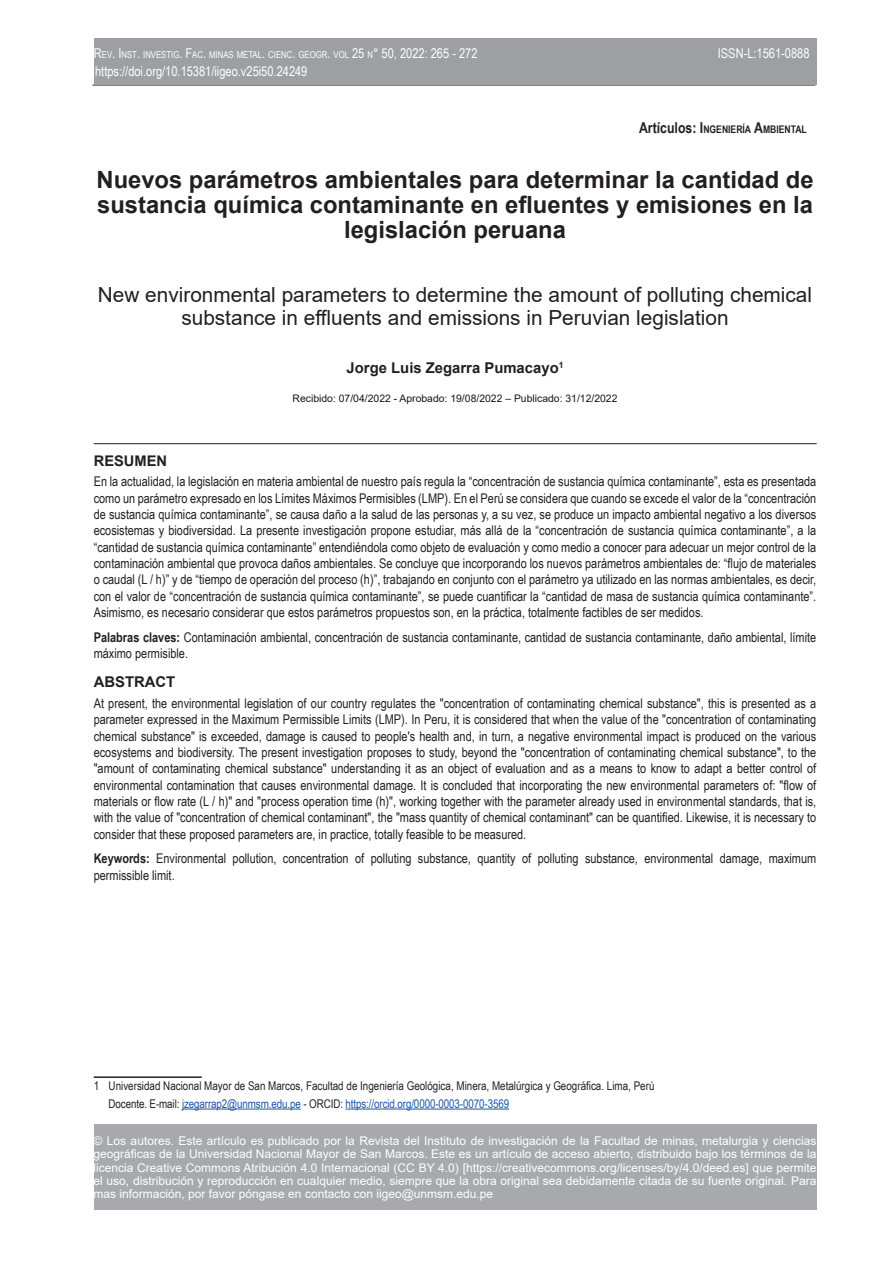
<style>
.page{position:relative;width:893px;height:1263px;background:#fff}
.page>*{position:absolute;margin:0;border:0;box-sizing:border-box;transform-origin:0 0}
.t1{font:700 23.7px/25.2px "Arial";color:#231f20;text-align:center}
.t2{font:20.85px/22.2px "Arial";color:#231f20;text-align:center}
.t3{font:700 14.85px "Arial";color:#231f20}
.t4{font:700 14.7px "Arial";color:#231f20}
.t5{font:13.5px "Arial Narrow";color:#fff}
.t6{font:13.5px "Arial Narrow";color:#fff}
.t7{font:13.35px/16.4px "Arial Narrow";color:#231f20;text-align:justify}
.t8{font:12px/13.2px "Arial";color:#fff;text-align:justify}
.t9{font:12px/17.4px "Arial Narrow";color:#231f20}
.t10{font:700 10.5px "Arial Narrow";color:#231f20}
.t11{font:10.35px "Arial";color:#15181c}
.t12{font:9.45px "Arial Narrow";color:#fff}
.s1{font-size:13.5px}
.s2{font-size:15px}
.s3{font-weight:700}
.s4{color:#1e56a6}
</style>
<div class="page">
<div style="left:94px;top:1125px;width:722px;height:85px;background:#a8a9ad"></div>
<hr style="left:92px;top:85px;width:723px;height:1px;background:#231f20">
<div style="left:94px;top:38px;width:723px;height:47px;background:#9d9fa2"></div>
<hr style="left:94px;top:1076px;width:108px;height:2px;background:#231f20">
<hr style="left:182px;top:1108px;width:119px;height:1px;background:#1e56a6">
<hr style="left:346px;top:1108px;width:163px;height:1px;background:#1e56a6">
<hr style="left:94px;top:443px;width:723px;height:1px;background:#231f20">
<p class="t12" style="left:94px;top:48px;width:385px"><span class="s1">R</span>EV<span class="s1">. I</span>NST<span class="s1">.</span> INVESTIG<span class="s1">. F</span>AC<span class="s1">.</span> MINAS METAL<span class="s1">.</span> CIENC<span class="s1">.</span> GEOGR<span class="s1">.</span> VOL <span class="s1">25</span> N<span class="s1">° 50, 2022: 265 - 272</span></p>
<p class="t6" style="left:718px;top:44px;width:93px">ISSN-L:1561-0888</p>
<p class="t5" style="left:95px;top:61px;width:214px">https://doi.org/10.15381/iigeo.v25i50.24249</p>
<p class="t10" style="left:639px;top:122px;width:169px"><span class="s2">Artículos:</span> <span class="s2">I</span>NGENIERÍA <span class="s2">A</span>MBIENTAL</p>
<h1 class="t1" style="left:97px;top:167px;width:719px">Nuevos parámetros ambientales para determinar la cantidad de sustancia química contaminante en efluentes y emisiones en la legislación peruana</h1>
<h2 class="t2" style="left:98px;top:284px;width:716px">New environmental parameters to determine the amount of polluting chemical substance in effluents and emissions in Peruvian legislation</h2>
<p class="t3" style="left:347px;top:357px;width:218px">Jorge Luis Zegarra Pumacayo<sup>1</sup></p>
<p class="t11" style="left:293px;top:391px;width:326px">Recibido: 07/04/2022 - Aprobado: 19/08/2022 – Publicado: 31/12/2022</p>
<p class="t4" style="left:94px;top:450px;width:75px">RESUMEN</p>
<p class="t7" style="left:94px;top:473px;width:724px">En la actualidad, la legislación en materia ambiental de nuestro país regula la “concentración de sustancia química contaminante”, esta es presentada como un parámetro expresado en los Límites Máximos Permisibles (LMP). En el Perú se considera que cuando se excede el valor de la “concentración de sustancia química contaminante”, se causa daño a la salud de las personas y, a su vez, se produce un impacto ambiental negativo a los diversos ecosistemas y biodiversidad. La presente investigación propone estudiar, más allá de la “concentración de sustancia química contaminante”, a la “cantidad de sustancia química contaminante” entendiéndola como objeto de evaluación y como medio a conocer para adecuar un mejor control de la contaminación ambiental que provoca daños ambientales. Se concluye que incorporando los nuevos parámetros ambientales de: “flujo de materiales o caudal (L / h)” y de “tiempo de operación del proceso (h)”, trabajando en conjunto con el parámetro ya utilizado en las normas ambientales, es decir, con el valor de “concentración de sustancia química contaminante”, se puede cuantificar la “cantidad de masa de sustancia química contaminante”.<br>Asimismo, es necesario considerar que estos parámetros propuestos son, en la práctica, totalmente factibles de ser medidos.</p>
<p class="t7" style="left:94px;top:628px;width:724px"><span class="s3">Palabras claves:</span> Contaminación ambiental, concentración de sustancia contaminante, cantidad de sustancia contaminante, daño ambiental, límite máximo permisible.</p>
<p class="t3" style="left:94px;top:672px;width:83px">ABSTRACT</p>
<p class="t7" style="left:94px;top:694px;width:724px">At present, the environmental legislation of our country regulates the "concentration of contaminating chemical substance", this is presented as a parameter expressed in the Maximum Permissible Limits (LMP). In Peru, it is considered that when the value of the "concentration of contaminating chemical substance" is exceeded, damage is caused to people's health and, in turn, a negative environmental impact is produced on the various ecosystems and biodiversity. The present investigation proposes to study, beyond the "concentration of contaminating chemical substance", to the "amount of contaminating chemical substance" understanding it as an object of evaluation and as a means to know to adapt a better control of environmental contamination that causes environmental damage. It is concluded that incorporating the new environmental parameters of: "flow of materials or flow rate (L / h)" and "process operation time (h)", working together with the parameter already used in environmental standards, that is, with the value of "concentration of chemical contaminant", the "mass quantity of chemical contaminant" can be quantified. Likewise, it is necessary to consider that these proposed parameters are, in practice, totally feasible to be measured.</p>
<p class="t7" style="left:94px;top:850px;width:724px"><span class="s3">Keywords:</span> Environmental pollution, concentration of polluting substance, quantity of polluting substance, environmental damage, maximum permissible limit.</p>
<p class="t9" style="left:109px;top:1077px;width:547px;text-indent:-15px">1 Universidad Nacional Mayor de San Marcos, Facultad de Ingeniería Geológica, Minera, Metalúrgica y Geográfica. Lima, Perú<br>Docente. E-mail: <span class="s4">jzegarrap2@unmsm.edu.pe</span> - ORCID: <span class="s4">https://orcid.org/0000-0003-0070-3569</span></p>
<p class="t8" style="left:94px;top:1134px;width:724px">© Los autores. Este artículo es publicado por la Revista del Instituto de investigación de la Facultad de minas, metalurgia y ciencias geográficas de la Universidad Nacional Mayor de San Marcos. Este es un artículo de acceso abierto, distribuido bajo los términos de la licencia Creative Commons Atribución 4.0 Internacional (CC BY 4.0) [https://creativecommons.org/licenses/by/4.0/deed.es] que permite el uso, distribución y reproducción en cualquier medio, siempre que la obra original sea debidamente citada de su fuente original. Para mas información, por favor póngase en contacto con iigeo@unmsm.edu.pe</p>
</div>
